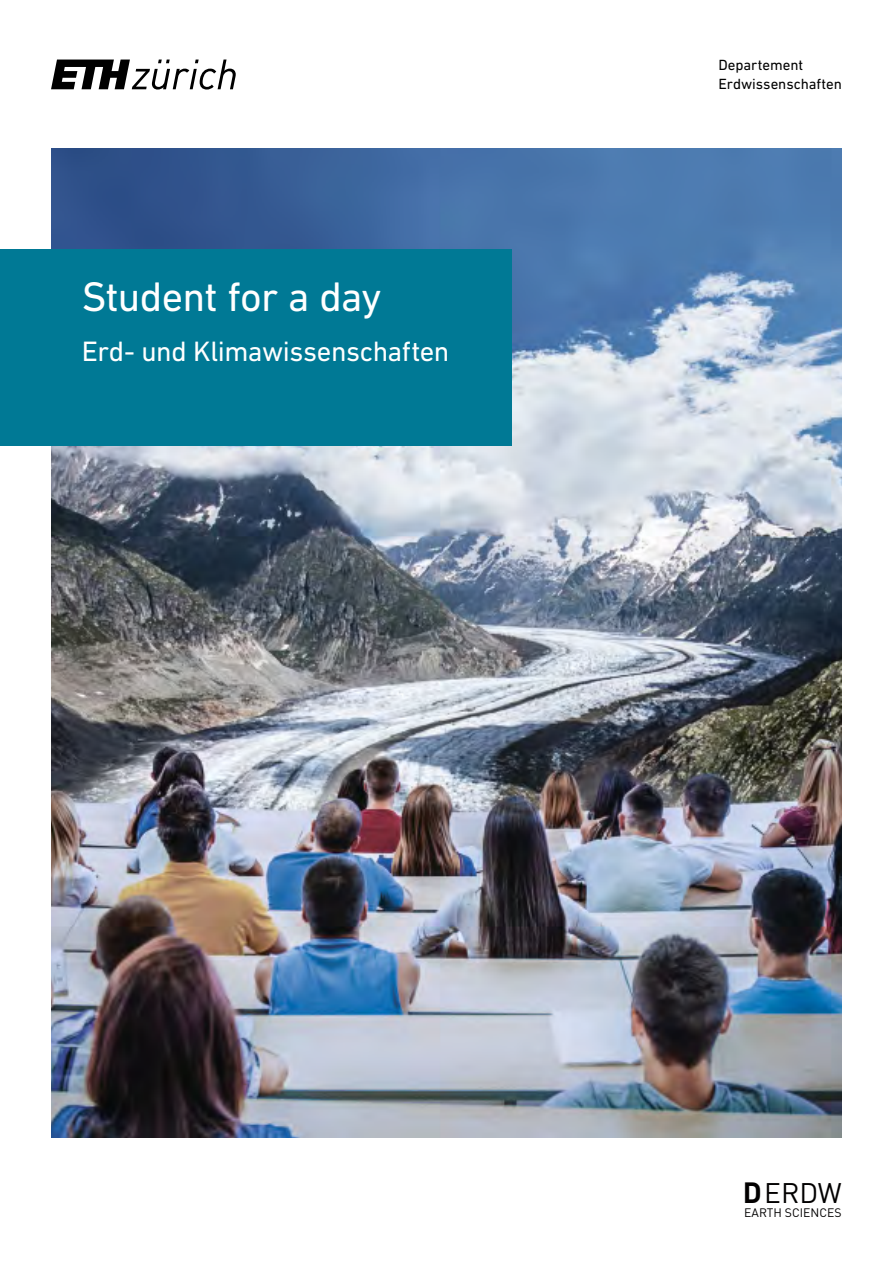
<style>
.page{position:relative;width:893px;height:1263px;background:#fff}
.page>*{position:absolute;margin:0;border:0;box-sizing:border-box;transform-origin:0 0}
.t1{font:42px "DIN Next W1 G";letter-spacing:-.02em;color:#fff}
.t2{font:28.5px "DIN Next W1 G";letter-spacing:-.015em;color:#fff}
.t3{font:28.05px "DIN Pro";color:#020000}
.t4{font:15px/19.5px "DIN Next W1 G";letter-spacing:-.005em;color:#000}
.t5{font:12.15px "DIN Pro";color:#020000}
.s1{font-weight:700;font-size:28.95px}
</style>
<div class="page">
<svg style="left:51px;top:60px;width:185px;height:30px"></svg>
<img style="left:51px;top:149px;width:791px;height:988px">
<div style="left:0;top:249px;width:511px;height:196px;background:#007995"></div>
<h1 class="t1" style="left:82px;top:272px;width:301px">Student for a day</h1>
<h2 class="t2" style="left:82px;top:335px;width:369px">Erd- und Klimawissenschaften</h2>
<p class="t4" style="left:718px;top:55px;width:125px">Departement<br>Erdwissenschaften</p>
<h3 class="t3" style="left:743px;top:1170px;width:100px"><span class="s1">D</span>ERDW</h3>
<p class="t5" style="left:744px;top:1203px;width:99px">EARTH SCIENCES</p>
</div>
